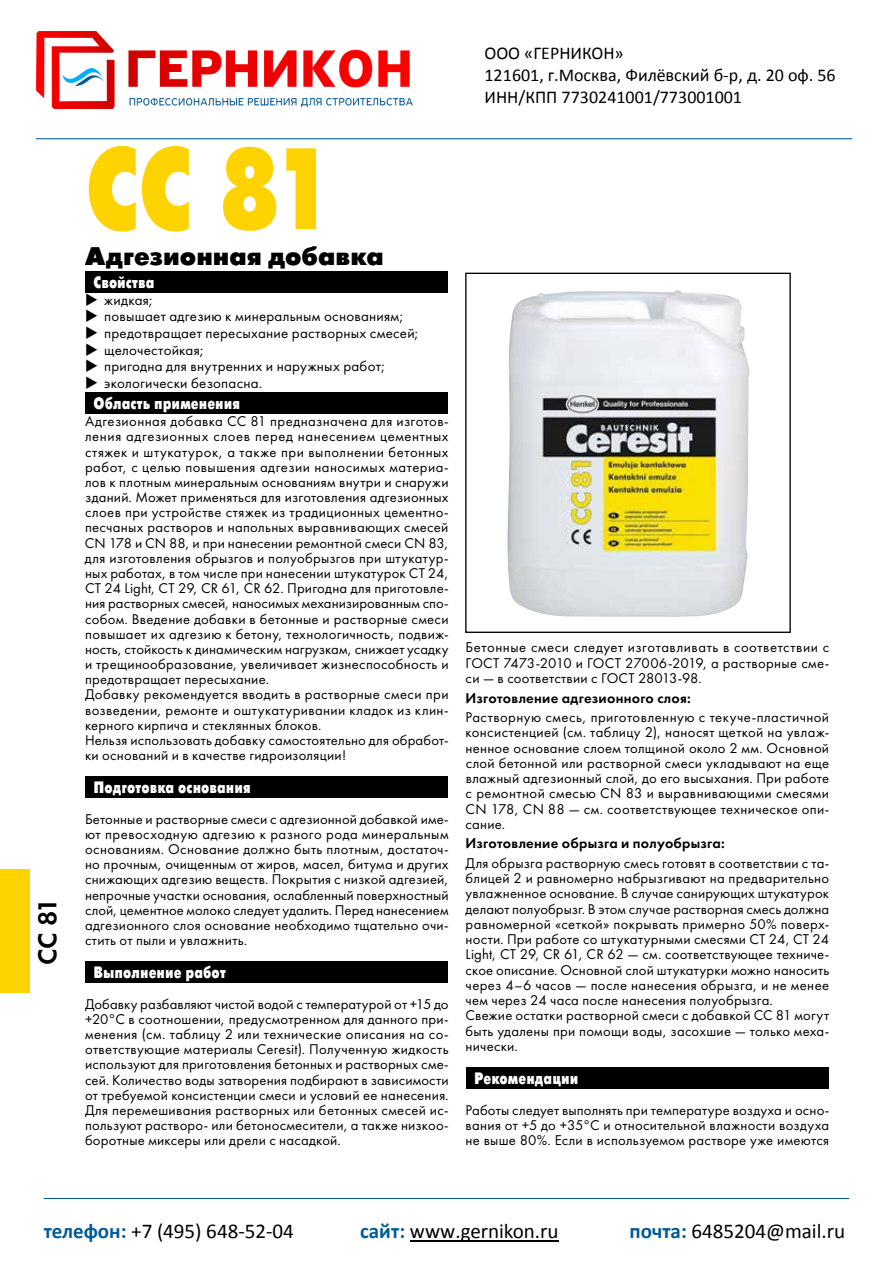
<style>
.page{position:relative;width:893px;height:1263px;background:#fff}
.page>*{position:absolute;margin:0;border:0;box-sizing:border-box;transform-origin:0 0}
.t1{font:115.5px "Futura Futuris Cond Extra Bold C";color:#ffd300}
.t2{font:27px "Futura Demi C";color:#000}
.t3{font:25.5px "Futura Futuris Black C";color:#000}
.t4{font:21px "Calibri";color:#000}
.t5{font:18px/21.9px "Calibri";color:#000}
.t6{font:16.5px "Futura Futuris Cond Extra Bold C";color:#fff}
.t7{font:15px/16.6px "Futura Book C";letter-spacing:.015em;color:#000}
.t8{font:14.7px/15.1px "Futura Book C";letter-spacing:.02em;color:#000;text-align:justify}
.t9{font:14.7px "Futura Demi C";letter-spacing:.02em;color:#000}
.s1{font-weight:700;color:#005b98}
</style>
<div class="page">
<div style="left:85px;top:271px;width:363px;height:22px;background:#000"></div>
<div style="left:85px;top:392px;width:363px;height:22px;background:#000"></div>
<div style="left:85px;top:776px;width:363px;height:22px;background:#000"></div>
<div style="left:85px;top:961px;width:363px;height:22px;background:#000"></div>
<div style="left:466px;top:1067px;width:362px;height:22px;background:#000"></div>
<div style="left:0;top:869px;width:30px;height:124px;background:#ffd300"></div>
<svg style="left:465px;top:273px;width:326px;height:360px"></svg>
<img style="left:36px;top:31px;width:377px;height:78px">
<hr style="left:36px;top:138px;width:816px;height:1px;background:#005b98">
<hr style="left:410px;top:1240px;width:148px;height:1px;background:#000">
<hr style="left:44px;top:1198px;width:805px;height:1px;background:#005b98">
<h2 class="t2" style="left:32px;top:965px;width:69px;rotate:-90deg">CC 81</h2>
<h1 class="t1" style="left:85px;top:127px;width:253px">CC 81</h1>
<h3 class="t3" style="left:85px;top:242px;width:300px">Адгезионная добавка</h3>
<p class="t6" style="left:94px;top:273px;width:62px">Свойства</p>
<p class="t7" style="left:104px;top:292px;width:316px">жидкая;<br>повышает адгезию к минеральным основаниям; предотвращает пересыхание растворных смесей; щелочестойкая;<br>пригодна для внутренних и наружных работ; экологически безопасна.</p>
<p class="t6" style="left:94px;top:395px;width:148px">Область применения</p>
<p class="t8" style="left:85px;top:414px;width:365px;text-align:left">Адгезионная добавка СС 81 предназначена для изготов&shy;ления адгезионных слоев перед нанесением цементных стяжек и штукатурок, а также при выполнении бетонных работ, с целью повышения адгезии наносимых материа&shy;лов к плотным минеральным основаниям внутри и снаружи зданий. Может применяться для изготовления адгезионных слоев при устройстве стяжек из традиционных цементно&shy;песчаных растворов и напольных выравнивающих смесей CN 178 и CN 88, и при нанесении ремонтной смеси CN 83, для изготовления обрызгов и полуобрызгов при штукатур&shy;ных работах, в том числе при нанесении штукатурок CT 24, CT 24 Light, CT 29, CR 61, CR 62. Пригодна для приготовле&shy;ния растворных смесей, наносимых механизированным спо&shy;собом. Введение добавки в бетонные и растворные смеси повышает их адгезию к бетону, технологичность, подвиж&shy;ность, стойкость к динамическим нагрузкам, снижает усадку и трещинообразование, увеличивает жизнеспособность и предотвращает пересыхание.<br>Добавку рекомендуется вводить в растворные смеси при возведении, ремонте и оштукатуривании кладок из клин&shy;керного кирпича и стеклянных блоков.<br>Нельзя использовать добавку самостоятельно для обработ&shy;ки оснований и в качестве гидроизоляции!</p>
<p class="t6" style="left:94px;top:779px;width:159px">Подготовка основания</p>
<p class="t8" style="left:85px;top:811px;width:365px">Бетонные и растворные смеси с адгезионной добавкой име&shy;ют превосходную адгезию к разного рода минеральным основаниям. Основание должно быть плотным, достаточ&shy;но прочным, очищенным от жиров, масел, битума и других снижающих адгезию веществ. Покрытия с низкой адгезией, непрочные участки основания, ослабленный поверхностный слой, цементное молоко следует удалить. Перед нанесением адгезионного слоя основание необходимо тщательно очи&shy;стить от пыли и увлажнить.</p>
<p class="t6" style="left:94px;top:964px;width:134px">Выполнение работ</p>
<p class="t8" style="left:85px;top:996px;width:365px">Добавку разбавляют чистой водой с температурой от +15 до +20°C в соотношении, предусмотренном для данного при&shy;менения (см. таблицу 2 или технические описания на со&shy;ответствующие материалы Ceresit). Полученную жидкость используют для приготовления бетонных и растворных сме&shy;сей. Количество воды затворения подбирают в зависимости от требуемой консистенции смеси и условий ее нанесения.<br>Для перемешивания растворных или бетонных смесей ис&shy;пользуют растворо- или бетоносмесители, а также низкоо&shy;боротные миксеры или дрели с насадкой.</p>
<p class="t5" style="left:484px;top:43px;width:352px">ООО «ГЕРНИКОН»<br>121601, г.Москва, Филёвский б-р, д. 20 оф. 56<br>ИНН/КПП 7730241001/773001001</p>
<p class="t8" style="left:466px;top:640px;width:365px">Бетонные смеси следует изготавливать в соответствии с ГОСТ 7473-2010 и ГОСТ 27006-2019, а растворные сме&shy;си — в соответствии с ГОСТ 28013-98.</p>
<p class="t9" style="left:466px;top:689px;width:227px">Изготовление адгезионного слоя:</p>
<p class="t8" style="left:466px;top:710px;width:365px">Растворную смесь, приготовленную с текуче-пластичной консистенцией (см. таблицу 2), наносят щеткой на увлаж&shy;ненное основание слоем толщиной около 2 мм. Основной слой бетонной или растворной смеси укладывают на еще влажный адгезионный слой, до его высыхания. При работе с ремонтной смесью CN 83 и выравнивающими смесями CN 178, CN 88 — см. соответствующее техническое опи&shy;сание.</p>
<p class="t9" style="left:466px;top:835px;width:261px">Изготовление обрызга и полуобрызга:</p>
<p class="t8" style="left:466px;top:855px;width:365px;text-align:left">Для обрызга растворную смесь готовят в соответствии с та&shy;блицей 2 и равномерно набрызгивают на предварительно увлажненное основание. В случае санирующих штукатурок делают полуобрызг. В этом случае растворная смесь должна равномерной «сеткой» покрывать примерно 50% поверх&shy;ности. При работе со штукатурными смесями CT 24, CT 24<br>Light, CT 29, CR 61, CR 62 — см. соответствующее техниче&shy;ское описание. Основной слой штукатурки можно наносить через 4–6 часов — после нанесения обрызга, и не менее чем через 24 часа после нанесения полуобрызга.<br>Свежие остатки растворной смеси с добавкой СС 81 могут быть удалены при помощи воды, засохшие — только меха&shy;нически.</p>
<p class="t6" style="left:474px;top:1069px;width:106px">Рекомендации</p>
<p class="t8" style="left:466px;top:1102px;width:365px">Работы следует выполнять при температуре воздуха и осно&shy;вания от +5 до +35°C и относительной влажности воздуха не выше 80%. Если в используемом растворе уже имеются</p>
<h3 class="t4" style="left:44px;top:1222px;width:252px"><span class="s1">телефон:</span> +7 (495) 648-52-04</h3>
<h3 class="t4" style="left:360px;top:1222px;width:200px"><span class="s1">сайт:</span> www.gernikon.ru</h3>
<h3 class="t4" style="left:629px;top:1222px;width:217px"><span class="s1">почта:</span> 6485204@mail.ru</h3>
</div>
